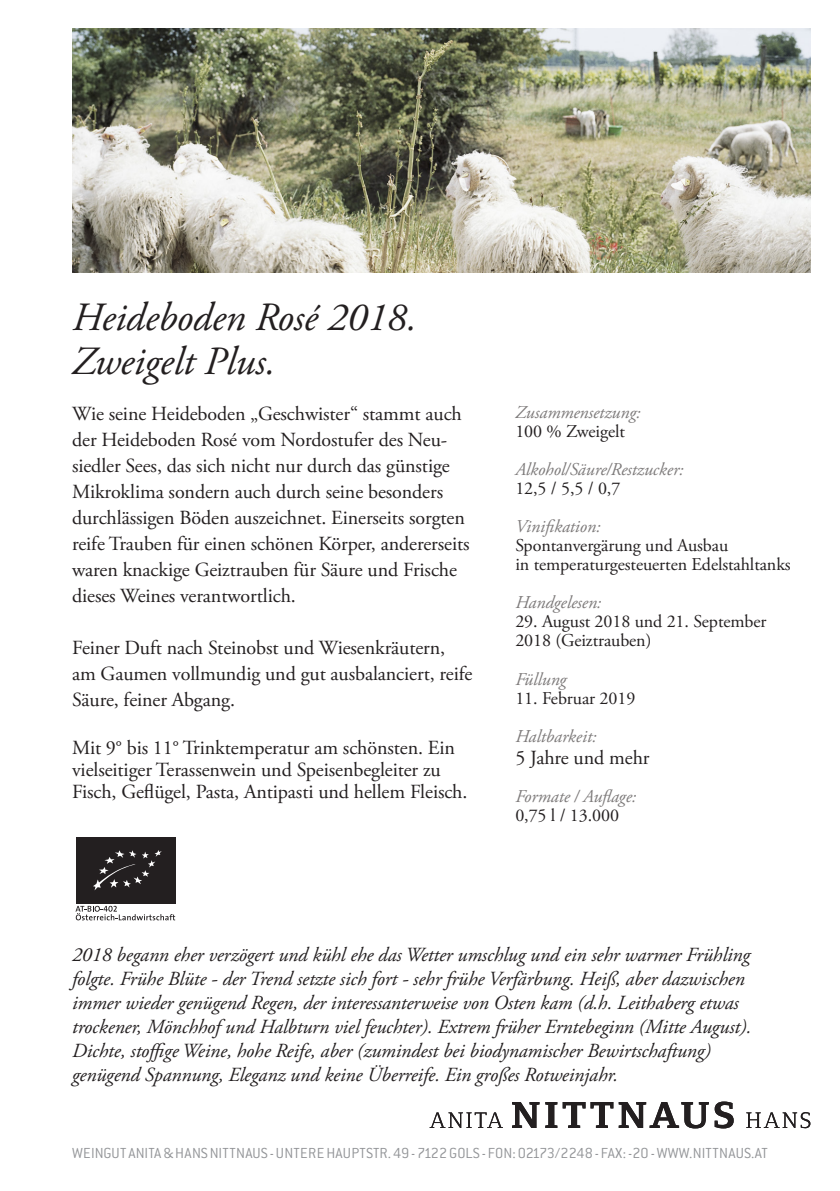
<style>
.page{position:relative;width:840px;height:1191px;background:#fff}
.page>*{position:absolute;margin:0;border:0;box-sizing:border-box;transform-origin:0 0}
.t1{font:italic 40px "Adobe Garamond Pro";letter-spacing:-.005em;color:#231f20}
.t2{font:20px/26px "Adobe Garamond Pro";letter-spacing:-.005em;color:#231f20}
.t3{font:italic 20px/24px "Adobe Garamond Pro";letter-spacing:-.005em;color:#231f20}
.t4{font:18px/19px "Adobe Garamond Pro";letter-spacing:-.005em;color:#231f20}
.t5{font:italic 18px "Adobe Garamond Pro";letter-spacing:-.005em;color:#7d7a7a}
.t6{font:300 16px "Conduit ITC";letter-spacing:.01em;color:#939598}
</style>
<div class="page">
<img style="left:72px;top:28px;width:737px;height:244px">
<svg style="left:429px;top:1112px;width:73px;height:16px"></svg>
<svg style="left:512px;top:1102px;width:27px;height:26px"></svg>
<svg style="left:545px;top:1102px;width:163px;height:26px"></svg>
<svg style="left:714px;top:1101px;width:19px;height:27px"></svg>
<svg style="left:746px;top:1112px;width:63px;height:16px"></svg>
<svg style="left:75px;top:905px;width:100px;height:15px"></svg>
<div style="left:76px;top:837px;width:100px;height:66px;background:#231f20"></div>
<svg style="left:93px;top:850px;width:69px;height:40px"></svg>
<p class="t1" style="left:72px;top:293px;width:346px">Heideboden Rosé 2018.</p>
<p class="t1" style="left:72px;top:337px;width:205px">Zweigelt Plus.</p>
<p class="t2" style="left:72px;top:401px;width:399px">Wie seine Heideboden „Geschwister“ stammt auch der Heideboden Rosé vom Nordostufer des Neu&shy;siedler Sees, das sich nicht nur durch das günstige Mikroklima sondern auch durch seine besonders durchlässigen Böden auszeichnet. Einerseits sorgten reife Trauben für einen schönen Körper, andererseits waren knackige Geiztrauben für Säure und Frische dieses Weines verantwortlich.</p>
<p class="t2" style="left:72px;top:635px;width:401px">Feiner Duft nach Steinobst und Wiesenkräutern, am Gaumen vollmundig und gut ausbalanciert, reife<br>Säure, feiner Abgang.</p>
<p class="t2" style="left:72px;top:737px;width:397px;line-height:22px">Mit 9° bis 11° Trinktemperatur am schönsten. Ein vielseitiger Terassenwein und Speisenbegleiter zu<br>Fisch, Geflügel, Pasta, Antipasti und hellem Fleisch.</p>
<p class="t5" style="left:515px;top:402px;width:127px">Zusammensetzung:</p>
<p class="t4" style="left:515px;top:423px;width:111px">100 % Zweigelt</p>
<p class="t5" style="left:515px;top:459px;width:170px">Alkohol/Säure/Restzucker:</p>
<p class="t4" style="left:515px;top:480px;width:106px">12,5 / 5,5 / 0,7</p>
<p class="t5" style="left:515px;top:516px;width:87px">Vinifikation:</p>
<p class="t4" style="left:515px;top:537px;width:214px">Spontanvergärung und Ausbau</p>
<p class="t4" style="left:515px;top:556px;width:277px">in temperaturgesteuerten Edelstahltanks</p>
<p class="t5" style="left:515px;top:592px;width:88px">Handgelesen:</p>
<p class="t4" style="left:515px;top:613px;width:252px">29. August 2018 und 21. September<br>2018 (Geiztrauben)</p>
<p class="t5" style="left:515px;top:668px;width:53px">Füllung</p>
<p class="t4" style="left:515px;top:689px;width:121px">11. Februar 2019</p>
<p class="t5" style="left:515px;top:725px;width:83px">Haltbarkeit:</p>
<p class="t2" style="left:515px;top:745px;width:136px">5 Jahre und mehr</p>
<p class="t5" style="left:515px;top:785px;width:122px">Formate / Auflage:</p>
<p class="t4" style="left:515px;top:806px;width:105px">0,75 l / 13.000</p>
<p class="t3" style="left:72px;top:943px;width:680px">2018 begann eher verzögert und kühl ehe das Wetter umschlug und ein sehr warmer Frühling folgte. Frühe Blüte - der Trend setzte sich fort - sehr frühe Verfärbung. Heiß, aber dazwischen immer wieder genügend Regen, der interessanterweise von Osten kam (d.h. Leithaberg etwas trockener, Mönchhof und Halbturn viel feuchter). Extrem früher Erntebeginn (Mitte August).<br>Dichte, stoffige Weine, hohe Reife, aber (zumindest bei biodynamischer Bewirtschaftung)</p>
<p class="t3" style="left:72px;top:1063px;width:547px">genügend Spannung, Eleganz und keine Überreife. Ein großes Rotweinjahr.</p>
<p class="t6" style="left:72px;top:1144px;width:697px">WEINGUT ANITA &amp; HANS NITTNAUS - UNTERE HAUPTSTR. 49 - 7122 GOLS - FON: 02173/2248 - FAX: -20 - WWW.NITTNAUS.AT</p>
</div>
